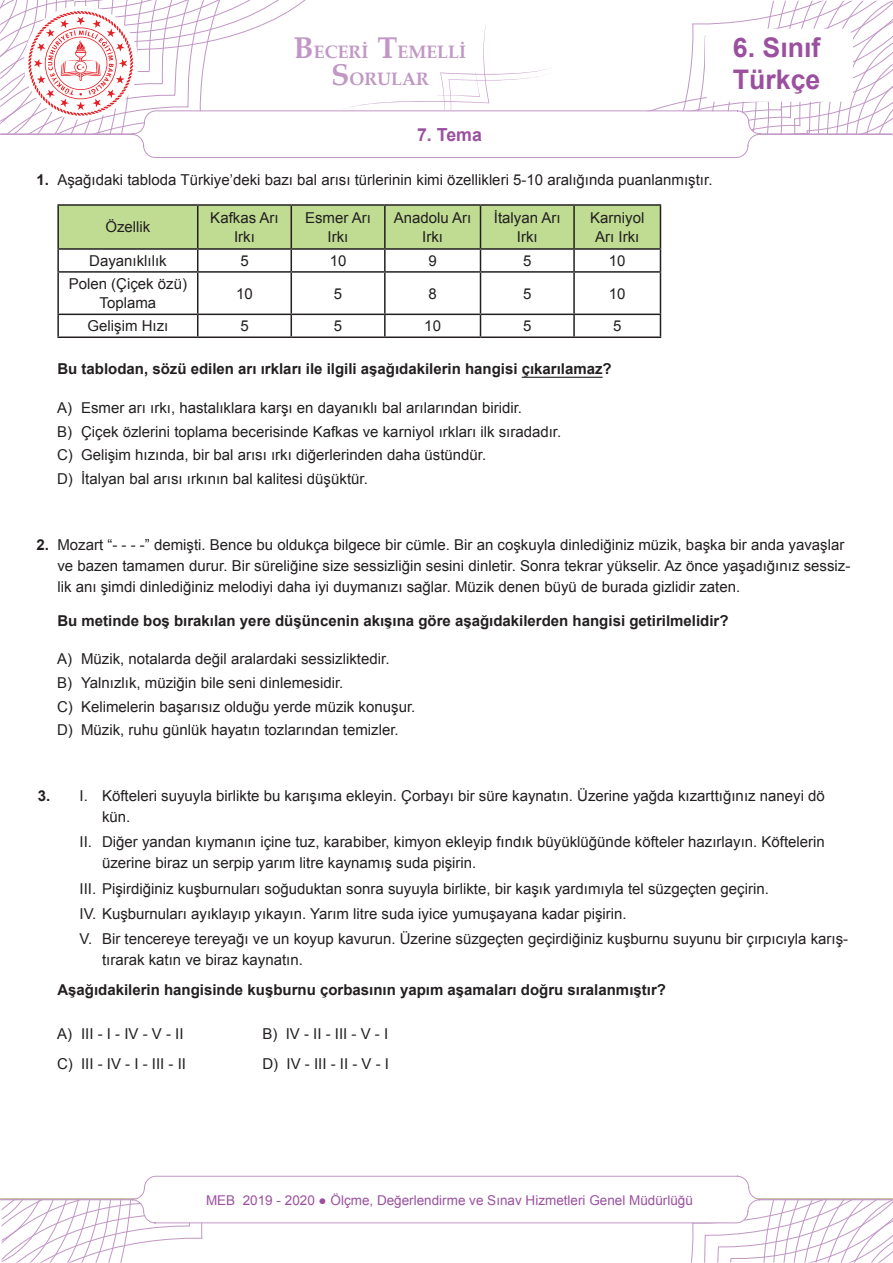
<style>
.page{position:relative;width:893px;height:1263px;background:#fff}
.page>*{position:absolute;margin:0;border:0;box-sizing:border-box;transform-origin:0 0}
.t1{font:700 27px/32.4px "Arial";color:#9b509f}
.t2{font:700 18px/27px "Palatino Linotype";color:#c197c5;text-align:center}
.t3{font:700 18px "Arial";color:#9b509f}
.t4{font:15px/19.5px "Arial";color:#231f20;text-align:center}
.t5{font:700 15px "Arial";color:#231f20}
.t6{font:13.5px "Arial";color:#9b509f}
.s1{font-size:30px}
.s2{font-weight:700}
</style>
<div class="page">
<svg style="left:0;top:1175px;width:893px;height:87px"></svg>
<svg style="left:0;top:0;width:893px;height:158px"></svg>
<div style="left:705px;top:29px;width:148px;height:73px;background:#fff;border-radius:10px"></div>
<hr style="left:522px;top:377px;width:81px;height:1px;background:#231f20">
<hr style="left:57px;top:250px;width:2px;height:21px;background:#231f20">
<svg style="left:58px;top:206px;width:603px;height:65px"></svg>
<hr style="left:57px;top:271px;width:141px;height:2px;background:#231f20">
<hr style="left:57px;top:273px;width:2px;height:41px;background:#231f20">
<hr style="left:198px;top:271px;width:93px;height:2px;background:#231f20">
<hr style="left:197px;top:273px;width:1px;height:41px;background:#231f20">
<hr style="left:291px;top:271px;width:94px;height:2px;background:#231f20">
<hr style="left:291px;top:273px;width:1px;height:41px;background:#231f20">
<hr style="left:385px;top:271px;width:95px;height:2px;background:#231f20">
<hr style="left:384px;top:273px;width:2px;height:41px;background:#231f20">
<hr style="left:480px;top:271px;width:94px;height:2px;background:#231f20">
<hr style="left:480px;top:273px;width:1px;height:41px;background:#231f20">
<hr style="left:574px;top:271px;width:87px;height:2px;background:#231f20">
<hr style="left:573px;top:273px;width:2px;height:41px;background:#231f20">
<hr style="left:660px;top:273px;width:1px;height:41px;background:#231f20">
<hr style="left:57px;top:314px;width:141px;height:1px;background:#231f20">
<hr style="left:57px;top:315px;width:2px;height:21px;background:#231f20">
<hr style="left:198px;top:314px;width:93px;height:1px;background:#231f20">
<svg style="left:197px;top:315px;width:1px;height:21px"></svg>
<hr style="left:291px;top:314px;width:94px;height:1px;background:#231f20">
<svg style="left:291px;top:315px;width:1px;height:21px"></svg>
<hr style="left:385px;top:314px;width:95px;height:1px;background:#231f20">
<hr style="left:384px;top:315px;width:2px;height:21px;background:#231f20">
<hr style="left:480px;top:314px;width:94px;height:1px;background:#231f20">
<svg style="left:480px;top:315px;width:1px;height:21px"></svg>
<hr style="left:574px;top:314px;width:87px;height:1px;background:#231f20">
<hr style="left:573px;top:315px;width:2px;height:21px;background:#231f20">
<svg style="left:660px;top:315px;width:1px;height:21px"></svg>
<hr style="left:57px;top:336px;width:141px;height:2px;background:#231f20">
<hr style="left:198px;top:336px;width:93px;height:2px;background:#231f20">
<hr style="left:291px;top:336px;width:94px;height:2px;background:#231f20">
<hr style="left:385px;top:336px;width:95px;height:2px;background:#231f20">
<hr style="left:480px;top:336px;width:94px;height:2px;background:#231f20">
<hr style="left:574px;top:336px;width:87px;height:2px;background:#231f20">
<hr style="left:57px;top:204px;width:141px;height:2px;background:#231f20">
<hr style="left:57px;top:206px;width:2px;height:42px;background:#231f20">
<hr style="left:57px;top:248px;width:141px;height:2px;background:#231f20">
<hr style="left:198px;top:204px;width:93px;height:2px;background:#231f20">
<hr style="left:197px;top:206px;width:1px;height:42px;background:#231f20">
<hr style="left:198px;top:248px;width:93px;height:2px;background:#231f20">
<hr style="left:291px;top:204px;width:94px;height:2px;background:#231f20">
<hr style="left:291px;top:206px;width:1px;height:42px;background:#231f20">
<hr style="left:385px;top:204px;width:95px;height:2px;background:#231f20">
<hr style="left:384px;top:206px;width:2px;height:42px;background:#231f20">
<hr style="left:480px;top:204px;width:94px;height:2px;background:#231f20">
<hr style="left:480px;top:206px;width:1px;height:42px;background:#231f20">
<hr style="left:574px;top:204px;width:87px;height:2px;background:#231f20">
<hr style="left:573px;top:206px;width:2px;height:42px;background:#231f20">
<hr style="left:291px;top:248px;width:94px;height:2px;background:#231f20">
<hr style="left:385px;top:248px;width:95px;height:2px;background:#231f20">
<hr style="left:480px;top:248px;width:94px;height:2px;background:#231f20">
<hr style="left:574px;top:248px;width:87px;height:2px;background:#231f20">
<hr style="left:660px;top:206px;width:1px;height:42px;background:#231f20">
<p class="t2" style="left:294px;top:38px;width:174px"><span class="s1">B</span>ECERİ <span class="s1">T</span>EMELLİ<br><span class="s1">S</span>ORULAR</p>
<p class="t3" style="left:417px;top:123px;width:66px">7. Tema</p>
<p class="t4" style="left:37px;top:171px;width:677px"><span class="s2">1.</span> Aşağıdaki tabloda Türkiye’deki bazı bal arısı türlerinin kimi özellikleri 5-10 aralığında puanlanmıştır.</p>
<p class="t4" style="left:105px;top:218px;width:46px">Özellik</p>
<p class="t4" style="left:210px;top:208px;width:70px">Kafkas Arı<br>Irkı</p>
<p class="t4" style="left:305px;top:208px;width:67px">Esmer Arı<br>Irkı</p>
<p class="t4" style="left:394px;top:208px;width:79px">Anadolu Arı<br>Irkı</p>
<p class="t4" style="left:494px;top:208px;width:68px">İtalyan Arı<br>Irkı</p>
<p class="t4" style="left:590px;top:208px;width:56px">Karniyol<br>Arı Irkı</p>
<p class="t4" style="left:89px;top:251px;width:79px">Dayanıklılık</p>
<p class="t4" style="left:240px;top:251px;width:10px">5</p>
<p class="t4" style="left:330px;top:251px;width:18px">10</p>
<p class="t4" style="left:428px;top:251px;width:10px">9</p>
<p class="t4" style="left:523px;top:251px;width:10px">5</p>
<p class="t4" style="left:609px;top:251px;width:18px">10</p>
<p class="t4" style="left:69px;top:274px;width:120px">Polen (Çiçek özü)<br>Toplama</p>
<p class="t4" style="left:236px;top:284px;width:18px">10</p>
<p class="t4" style="left:334px;top:284px;width:10px">5</p>
<p class="t4" style="left:428px;top:284px;width:10px">8</p>
<p class="t4" style="left:523px;top:284px;width:10px">5</p>
<p class="t4" style="left:609px;top:284px;width:18px">10</p>
<p class="t4" style="left:88px;top:316px;width:82px">Gelişim Hızı</p>
<p class="t4" style="left:240px;top:316px;width:10px">5</p>
<p class="t4" style="left:334px;top:316px;width:10px">5</p>
<p class="t4" style="left:424px;top:316px;width:18px">10</p>
<p class="t4" style="left:523px;top:316px;width:10px">5</p>
<p class="t4" style="left:613px;top:316px;width:10px">5</p>
<p class="t5" style="left:57px;top:359px;width:556px">Bu tablodan, sözü edilen arı ırkları ile ilgili aşağıdakilerin hangisi çıkarılamaz?</p>
<p class="t4" style="left:57px;top:396px;width:506px;line-height:23.7px;text-align:left">A) Esmer arı ırkı, hastalıklara karşı en dayanıklı bal arılarından biridir.<br>B) Çiçek özlerini toplama becerisinde Kafkas ve karniyol ırkları ilk sıradadır.<br>C) Gelişim hızında, bir bal arısı ırkı diğerlerinden daha üstündür.<br>D) İtalyan bal arısı ırkının bal kalitesi düşüktür.</p>
<h1 class="t1" style="left:733px;top:32px;width:89px">6. Sınıf<br>Türkçe</h1>
<p class="t4" style="left:57px;top:534px;width:794px;line-height:21px;text-align:left;text-indent:-21px"><span class="s2">2.</span> Mozart “- - - -” demişti. Bence bu oldukça bilgece bir cümle. Bir an coşkuyla dinlediğiniz müzik, başka bir anda yavaşlar ve bazen tamamen durur. Bir süreliğine size sessizliğin sesini dinletir. Sonra tekrar yükselir. Az önce yaşadığınız sessiz&shy;lik anı şimdi dinlediğiniz melodiyi daha iyi duymanızı sağlar. Müzik denen büyü de burada gizlidir zaten.</p>
<p class="t5" style="left:57px;top:610px;width:673px">Bu metinde boş bırakılan yere düşüncenin akışına göre aşağıdakilerden hangisi getirilmelidir?</p>
<p class="t4" style="left:57px;top:647px;width:360px;line-height:23.7px;text-align:left">A) Müzik, notalarda değil aralardaki sessizliktedir.<br>B) Yalnızlık, müziğin bile seni dinlemesidir.<br>C) Kelimelerin başarısız olduğu yerde müzik konuşur.<br>D) Müzik, ruhu günlük hayatın tozlarından temizler.</p>
<p class="t4" style="left:102px;top:785px;width:724px;line-height:21px;text-align:left;text-indent:-64px"><span class="s2">3.</span> I. Köfteleri suyuyla birlikte bu karışıma ekleyin. Çorbayı bir süre kaynatın. Üzerine yağda kızarttığınız naneyi dö kün.</p>
<p class="t4" style="left:102px;top:832px;width:724px;line-height:21px;text-align:left;text-indent:-23px">II. Diğer yandan kıymanın içine tuz, karabiber, kimyon ekleyip fındık büyüklüğünde köfteler hazırlayın. Köftelerin üzerine biraz un serpip yarım litre kaynamış suda pişirin.</p>
<p class="t4" style="left:79px;top:876px;width:770px;line-height:25.2px;text-align:left">III. Pişirdiğiniz kuşburnuları soğuduktan sonra suyuyla birlikte, bir kaşık yardımıyla tel süzgeçten geçirin.<br>IV. Kuşburnuları ayıklayıp yıkayın. Yarım litre suda iyice yumuşayana kadar pişirin.<br>V. Bir tencereye tereyağı ve un koyup kavurun. Üzerine süzgeçten geçirdiğiniz kuşburnu suyunu bir çırpıcıyla karış-</p>
<p class="t4" style="left:102px;top:950px;width:202px">tırarak katın ve biraz kaynatın.</p>
<p class="t5" style="left:57px;top:979px;width:610px">Aşağıdakilerin hangisinde kuşburnu çorbasının yapım aşamaları doğru sıralanmıştır?</p>
<p class="t4" style="left:57px;top:1024px;width:128px">A) III - I - IV - V - II</p>
<p class="t4" style="left:262px;top:1024px;width:127px">B) IV - II - III - V - I</p>
<p class="t4" style="left:57px;top:1054px;width:131px">C) III - IV - I - III - II</p>
<p class="t4" style="left:262px;top:1054px;width:128px">D) IV - III - II - V - I</p>
<p class="t6" style="left:206px;top:1191px;width:488px">MEB 2019 - 2020 ● Ölçme, Değerlendirme ve Sınav Hizmetleri Genel Müdürlüğü</p>
</div>
